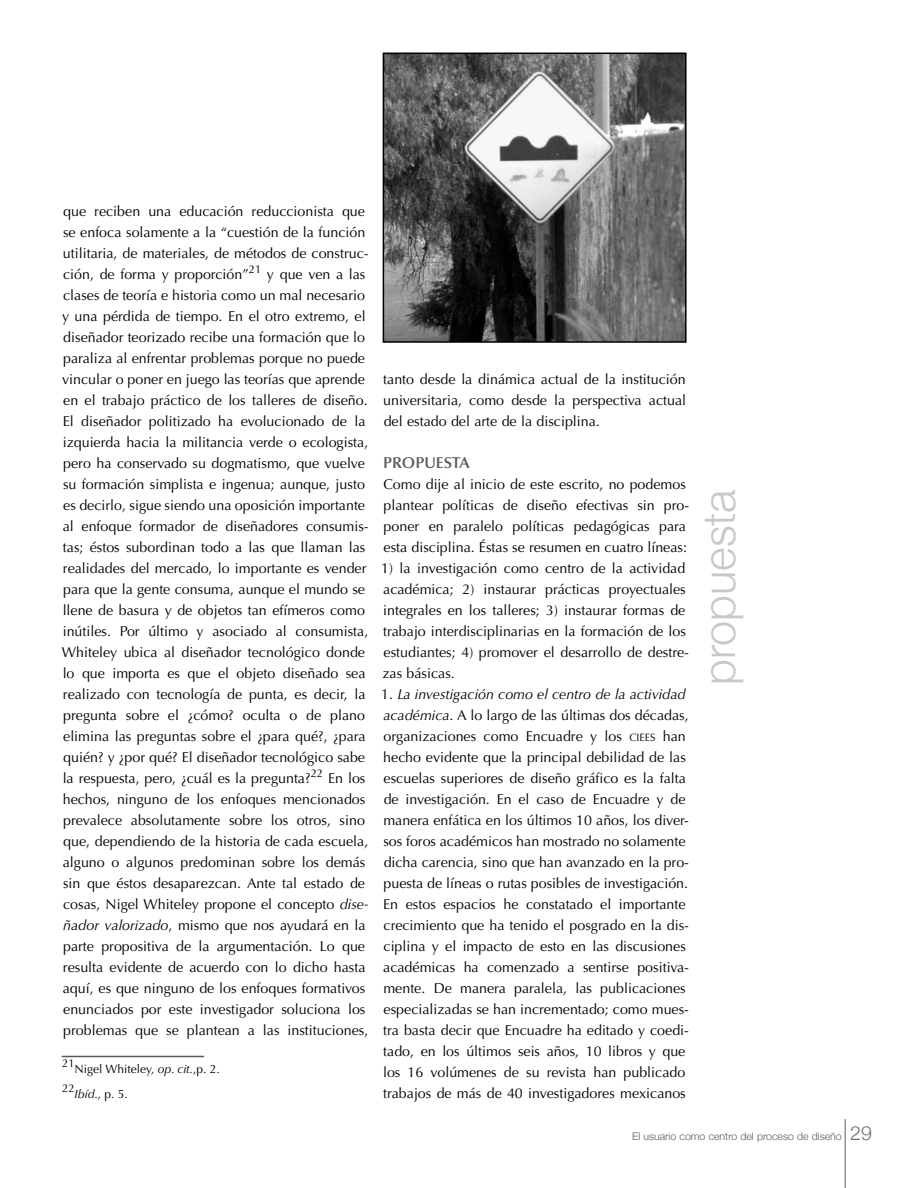
<style>
.page{position:relative;width:918px;height:1188px;background:#fff}
.page>*{position:absolute;margin:0;border:0;box-sizing:border-box;transform-origin:0 0}
.t1{font:300 45px "Helvetica Neue";color:#c6c8ca}
.t2{font:600 15.75px "Optima LT Std";color:#58595b}
.t3{font:14.25px/21px "Optima LT Std";color:#000}
.t4{font:12px "Optima LT Std";color:#000}
.t5{font:11.25px "Optima LT Std";color:#000}
.t6{font:300 10.5px "Helvetica Neue";color:#58595b}
.s1{font-style:italic}
.s2{font-size:10.65px}
.s3{font-size:19.5px;color:#6d6f71}
</style>
<div class="page">
<hr style="left:844px;top:1119px;width:2px;height:69px;background:#939598">
<hr style="left:62px;top:1056px;width:142px;height:1px;background:#58595b">
<img style="left:386px;top:56px;width:298px;height:284px">
<div style="left:383px;top:53px;width:304px;height:290px;border:2px solid #000"></div>
<p class="t3" style="left:62px;top:201px;width:308px">que reciben una educación reduccionista que se enfoca solamente a la “cuestión de la función utilitaria, de materiales, de métodos de construc&shy;ción, de forma y proporción”<sup>21</sup> y que ven a las clases de teoría e historia como un mal necesario y una pérdida de tiempo. En el otro extremo, el diseñador teorizado recibe una formación que lo paraliza al enfrentar problemas porque no puede vincular o poner en juego las teorías que aprende en el trabajo práctico de los talleres de diseño.<br>El diseñador politizado ha evolucionado de la izquierda hacia la militancia verde o ecologista, pero ha conservado su dogmatismo, que vuelve su formación simplista e ingenua; aunque, justo es decirlo, sigue siendo una oposición importante al enfoque formador de diseñadores consumis&shy;tas; éstos subordinan todo a las que llaman las realidades del mercado, lo importante es vender para que la gente consuma, aunque el mundo se llene de basura y de objetos tan efímeros como inútiles. Por último y asociado al consumista, Whiteley ubica al diseñador tecnológico donde lo que importa es que el objeto diseñado sea realizado con tecnología de punta, es decir, la pregunta sobre el ¿cómo? oculta o de plano elimina las preguntas sobre el ¿para qué?, ¿para quién? y ¿por qué? El diseñador tecnológico sabe la respuesta, pero, ¿cuál es la pregunta?<sup>22</sup> En los hechos, ninguno de los enfoques mencionados prevalece absolutamente sobre los otros, sino que, dependiendo de la historia de cada escuela, alguno o algunos predominan sobre los demás sin que éstos desaparezcan. Ante tal estado de cosas, Nigel Whiteley propone el concepto <span class="s1">dise&shy;ñador valorizado</span>, mismo que nos ayudará en la parte propositiva de la argumentación. Lo que resulta evidente de acuerdo con lo dicho hasta aquí, es que ninguno de los enfoques formativos enunciados por este investigador soluciona los problemas que se plantean a las instituciones,</p>
<p class="t5" style="left:62px;top:1057px;width:14px">21</p>
<p class="t4" style="left:75px;top:1062px;width:147px">Nigel Whiteley, <span class="s1">op. cit.</span>,p. 2.</p>
<p class="t5" style="left:62px;top:1082px;width:14px">22</p>
<p class="t4" style="left:75px;top:1087px;width:55px"><span class="s1">Ibíd</span>., p. 5.</p>
<p class="t3" style="left:383px;top:369px;width:304px;text-align:justify">tanto desde la dinámica actual de la institución universitaria, como desde la perspectiva actual del estado del arte de la disciplina.</p>
<p class="t2" style="left:383px;top:454px;width:88px">propUESTA</p>
<p class="t3" style="left:383px;top:474px;width:307px">Como dije al inicio de este escrito, no podemos plantear políticas de diseño efectivas sin pro&shy;poner en paralelo políticas pedagógicas para esta disciplina. Éstas se resumen en cuatro líneas:</p>
<p class="t3" style="left:381px;top:558px;width:309px">1) la investigación como centro de la actividad académica; 2) instaurar prácticas proyectuales integrales en los talleres; 3) instaurar formas de trabajo interdisciplinarias en la formación de los estudiantes; 4) promover el desarrollo de destre&shy;zas básicas.</p>
<p class="t3" style="left:381px;top:684px;width:309px">1. <span class="s1">La investigación como el centro de la actividad académica</span>. A lo largo de las últimas dos décadas, organizaciones como Encuadre y los <span class="s2">CIEES</span> han hecho evidente que la principal debilidad de las escuelas superiores de diseño gráfico es la falta de investigación. En el caso de Encuadre y de manera enfática en los últimos 10 años, los diver&shy;sos foros académicos han mostrado no solamente dicha carencia, sino que han avanzado en la pro&shy;puesta de líneas o rutas posibles de investigación.<br>En estos espacios he constatado el importante crecimiento que ha tenido el posgrado en la dis&shy;ciplina y el impacto de esto en las discusiones académicas ha comenzado a sentirse positiva&shy;mente. De manera paralela, las publicaciones especializadas se han incrementado; como mues&shy;tra basta decir que Encuadre ha editado y coedi&shy;tado, en los últimos seis años, 10 libros y que los 16 volúmenes de su revista han publicado trabajos de más de 40 investigadores mexicanos</p>
<p class="t1" style="left:692px;top:685px;width:197px;rotate:-90deg">propuesta</p>
<p class="t6" style="left:632px;top:1130px;width:241px">El usuario como centro del proceso de diseño <span class="s3">29</span></p>
</div>
